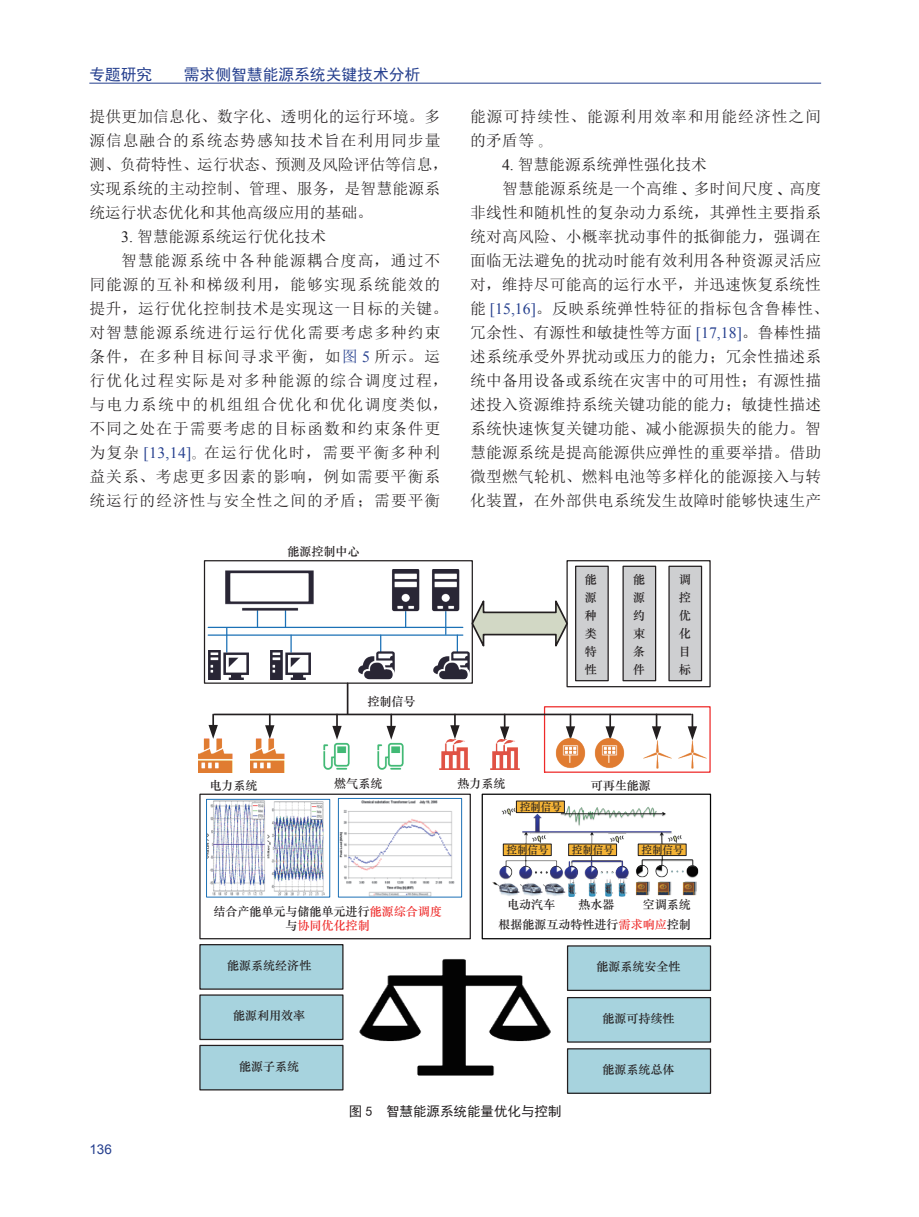
<style>
.page{position:relative;width:919px;height:1217px;background:#fff}
.page>*{position:absolute;margin:0;border:0;box-sizing:border-box;transform-origin:0 0}
.t1{font:15.75px/24px "Sim Sun";letter-spacing:.015em;color:#231f20}
.t2{font:15.75px/24px "Sim Sun";letter-spacing:.065em;color:#231f20}
.t3{font:15.75px "Sim Sun";letter-spacing:.09em;color:#231f20}
.t4{font:15.75px "Sim Sun";letter-spacing:.075em;color:#231f20}
.t5{font:15.75px "Sim Sun";letter-spacing:.035em;color:#231f20}
.t6{font:15.75px "Sim Sun";letter-spacing:.08em;color:#231f20}
.t7{font:15.75px "Sim Sun";letter-spacing:.04em;color:#231f20}
.t8{font:15.75px "Sim Sun";letter-spacing:.07em;color:#231f20}
.t9{font:15.75px "Sim Hei";color:#253f8e}
.t10{font:13.5px "Sim Hei";color:#231f20}
.t11{font:13.5px "Arial";color:#253f8e}
.t12{font:12px/18.1px "ST Zhongsong";color:#231f20;text-align:justify}
.t13{font:10.5px "ST Zhongsong";color:#231f20}
.s1{font-family:"Times New Roman"}
.s2{color:#253f8e}
.s3{font-family:"Times New Roman";color:#253f8e}
.s4{font-family:"MS Mincho"}
.s5{font-family:"MS Gothic"}
.s6{color:#ee2a29}
</style>
<div class="page">
<hr style="left:89px;top:83px;width:732px;height:1px;background:#253f8e">
<img style="left:208px;top:800px;width:117px;height:95px">
<img style="left:339px;top:797px;width:122px;height:98px">
<img style="left:493px;top:800px;width:206px;height:97px">
<div style="left:481px;top:793px;width:230px;height:146px;border:1px solid #030303"></div>
<div style="left:544px;top:706px;width:166px;height:66px;border:1px dashed #ee2a29"></div>
<div style="left:566px;top:560px;width:144px;height:127px;border:1px solid #231f20"></div>
<div style="left:204px;top:560px;width:269px;height:123px;border:1px solid #231f20"></div>
<hr style="left:208px;top:626px;width:255px;height:2px;background:#1c71b6">
<hr style="left:208px;top:634px;width:255px;height:1px;background:#1c71b6">
<svg style="left:290px;top:635px;width:2px;height:15px"></svg>
<svg style="left:226px;top:628px;width:1px;height:22px"></svg>
<svg style="left:405px;top:611px;width:1px;height:15px"></svg>
<svg style="left:445px;top:611px;width:1px;height:23px"></svg>
<svg style="left:380px;top:635px;width:1px;height:12px"></svg>
<svg style="left:456px;top:635px;width:2px;height:12px"></svg>
<div style="left:575px;top:566px;width:33px;height:114px;background:#cecfd1"></div>
<div style="left:575px;top:565px;width:33px;height:116px;border:1px solid #231f20"></div>
<div style="left:623px;top:566px;width:32px;height:114px;background:#cecfd1"></div>
<div style="left:622px;top:565px;width:34px;height:116px;border:1px solid #231f20"></div>
<div style="left:669px;top:566px;width:32px;height:114px;background:#cecfd1"></div>
<div style="left:668px;top:565px;width:34px;height:116px;border:1px solid #231f20"></div>
<svg style="left:471px;top:594px;width:97px;height:58px"></svg>
<hr style="left:347px;top:683px;width:1px;height:31px;background:#231f20">
<hr style="left:214px;top:713px;width:477px;height:2px;background:#231f20">
<svg style="left:208px;top:714px;width:10px;height:24px"></svg>
<svg style="left:265px;top:715px;width:9px;height:23px"></svg>
<svg style="left:332px;top:715px;width:9px;height:24px"></svg>
<svg style="left:386px;top:715px;width:10px;height:24px"></svg>
<svg style="left:450px;top:715px;width:9px;height:24px"></svg>
<svg style="left:500px;top:715px;width:9px;height:24px"></svg>
<svg style="left:565px;top:715px;width:10px;height:18px"></svg>
<svg style="left:605px;top:715px;width:9px;height:18px"></svg>
<svg style="left:651px;top:715px;width:10px;height:24px"></svg>
<svg style="left:687px;top:714px;width:10px;height:25px"></svg>
<div style="left:199px;top:793px;width:272px;height:146px;border:1px solid #231f20"></div>
<div style="left:338px;top:798px;width:124px;height:99px;border:1px solid #1c71b6"></div>
<div style="left:206px;top:798px;width:124px;height:99px;border:1px solid #1c71b6"></div>
<div style="left:200px;top:944px;width:143px;height:44px;background:#a7d3de"></div>
<div style="left:199px;top:943px;width:144px;height:46px;border:1px solid #231f20"></div>
<div style="left:567px;top:945px;width:143px;height:45px;background:#a7d3de"></div>
<div style="left:200px;top:994px;width:143px;height:45px;background:#a7d3de"></div>
<div style="left:199px;top:994px;width:144px;height:45px;border:1px solid #231f20"></div>
<div style="left:567px;top:997px;width:143px;height:44px;background:#a7d3de"></div>
<div style="left:567px;top:996px;width:144px;height:46px;border:1px solid #231f20"></div>
<div style="left:200px;top:1045px;width:143px;height:44px;background:#a7d3de"></div>
<div style="left:199px;top:1044px;width:144px;height:46px;border:1px solid #231f20"></div>
<div style="left:567px;top:1048px;width:143px;height:44px;background:#a7d3de"></div>
<div style="left:567px;top:1047px;width:144px;height:46px;border:1px solid #231f20"></div>
<div style="left:516px;top:800px;width:48px;height:12px;background:#f5b436"></div>
<div style="left:503px;top:843px;width:48px;height:12px;background:#f5b436"></div>
<div style="left:568px;top:843px;width:48px;height:12px;background:#f5b436"></div>
<div style="left:638px;top:843px;width:48px;height:12px;background:#f5b436"></div>
<img style="left:359px;top:959px;width:192px;height:117px">
<img style="left:323px;top:739px;width:27px;height:31px">
<img style="left:377px;top:739px;width:27px;height:31px">
<img style="left:198px;top:738px;width:34px;height:34px">
<img style="left:251px;top:738px;width:34px;height:34px">
<img style="left:440px;top:739px;width:29px;height:30px">
<img style="left:490px;top:739px;width:30px;height:30px">
<img style="left:551px;top:733px;width:77px;height:39px">
<img style="left:643px;top:739px;width:29px;height:30px">
<img style="left:678px;top:739px;width:29px;height:30px">
<img style="left:208px;top:650px;width:40px;height:29px">
<img style="left:270px;top:650px;width:40px;height:29px">
<img style="left:358px;top:647px;width:37px;height:36px">
<img style="left:433px;top:647px;width:37px;height:36px">
<img style="left:225px;top:570px;width:89px;height:46px">
<img style="left:392px;top:569px;width:28px;height:42px">
<img style="left:432px;top:569px;width:28px;height:42px">
<p class="t9" style="left:89px;top:66px;width:65px">专题研究</p>
<p class="t9" style="left:184px;top:66px;width:238px">需求侧智慧能源系统关键技术分析</p>
<p class="t1" style="left:89px;top:104px;width:360px">提供更加信息化、数字化、透明化的运行环境。多源信息融合的系统态势感知技术旨在利用同步量测、负荷特性、运行状态、预测及风险评估等信息，实现系统的主动控制、管理、服务，是智慧能源系统运行状态优化和其他高级应用的基础。</p>
<p class="t1" style="left:121px;top:224px;width:206px"><span class="s1">3.</span> 智慧能源系统运行优化技术</p>
<p class="t4" style="left:121px;top:252px;width:320px">智慧能源系统中各种能源耦合度高，通过不</p>
<p class="t2" style="left:89px;top:272px;width:352px">同能源的互补和梯级利用，能够实现系统能效的</p>
<p class="t7" style="left:89px;top:300px;width:360px">提升，运行优化控制技术是实现这一目标的关键。</p>
<p class="t2" style="left:89px;top:320px;width:352px">对智慧能源系统进行运行优化需要考虑多种约束</p>
<p class="t4" style="left:89px;top:348px;width:352px">条件，在多种目标间寻求平衡，如<span class="s2">图</span> <span class="s3">5</span> 所示。运</p>
<p class="t3" style="left:89px;top:372px;width:360px">行优化过程实际是对多种能源的综合调度过程，</p>
<p class="t3" style="left:89px;top:396px;width:360px">与电力系统中的机组组合优化和优化调度类似，</p>
<p class="t2" style="left:89px;top:416px;width:352px">不同之处在于需要考虑的目标函数和约束条件更</p>
<p class="t6" style="left:89px;top:444px;width:352px">为复杂 <span class="s3">[13,14]</span><span class="s4">｡</span>在运行优化时，需要平衡多种利</p>
<p class="t8" style="left:89px;top:468px;width:352px">益关系、考虑更多因素的影响，例如需要平衡系</p>
<p class="t2" style="left:89px;top:488px;width:352px">统运行的经济性与安全性之间的矛盾；需要平衡</p>
<p class="t12" style="left:287px;top:541px;width:74px">能源控制中心</p>
<p class="t12" style="left:367px;top:691px;width:50px">控制信号</p>
<p class="t2" style="left:470px;top:104px;width:352px">能源可持续性、能源利用效率和用能经济性之间的矛盾等<span class="s4">｡</span></p>
<p class="t1" style="left:502px;top:152px;width:206px"><span class="s1">4.</span> 智慧能源系统弹性强化技术</p>
<p class="t1" style="left:502px;top:176px;width:320px">智慧能源系统是一个高维<span class="s5">､</span>多时间尺度<span class="s5">､</span>高度</p>
<p class="t1" style="left:470px;top:200px;width:352px">非线性和随机性的复杂动力系统，其弹性主要指系</p>
<p class="t1" style="left:470px;top:224px;width:352px">统对高风险、小概率扰动事件的抵御能力，强调在</p>
<p class="t1" style="left:470px;top:248px;width:352px">面临无法避免的扰动时能有效利用各种资源灵活应</p>
<p class="t1" style="left:470px;top:272px;width:352px">对，维持尽可能高的运行水平，并迅速恢复系统性</p>
<p class="t5" style="left:470px;top:300px;width:360px">能 <span class="s3">[15,16]</span>。反映系统弹性特征的指标包含鲁棒性、</p>
<p class="t1" style="left:470px;top:320px;width:352px">冗余性、有源性和敏捷性等方面 <span class="s3">[17,18]</span>。鲁棒性描</p>
<p class="t1" style="left:470px;top:344px;width:352px">述系统承受外界扰动或压力的能力；冗余性描述系</p>
<p class="t1" style="left:470px;top:368px;width:352px">统中备用设备或系统在灾害中的可用性；有源性描</p>
<p class="t1" style="left:470px;top:392px;width:352px">述投入资源维持系统关键功能的能力；敏捷性描述</p>
<p class="t1" style="left:470px;top:416px;width:352px">系统快速恢复关键功能、减小能源损失的能力。智</p>
<p class="t1" style="left:470px;top:440px;width:352px">慧能源系统是提高能源供应弹性的重要举措。借助</p>
<p class="t1" style="left:470px;top:464px;width:352px">微型燃气轮机、燃料电池等多样化的能源接入与转</p>
<p class="t1" style="left:470px;top:488px;width:352px">化装置，在外部供电系统发生故障时能够快速生产</p>
<p class="t12" style="left:584px;top:569px;width:14px">能源种类特性</p>
<p class="t12" style="left:633px;top:569px;width:14px">能源约束条件</p>
<p class="t12" style="left:678px;top:569px;width:14px">调控优化目标</p>
<p class="t12" style="left:209px;top:775px;width:50px">电力系统</p>
<p class="t12" style="left:334px;top:774px;width:50px">燃气系统</p>
<p class="t12" style="left:457px;top:774px;width:50px">热力系统</p>
<p class="t12" style="left:590px;top:775px;width:62px">可再生能源</p>
<p class="t12" style="left:213px;top:903px;width:230px;line-height:14.4px;text-align:center">结合产能单元与储能单元进行<span class="s6">能源综合调度</span>与<span class="s6">协同优化控制</span></p>
<p class="t13" style="left:519px;top:799px;width:44px">控制信号</p>
<p class="t13" style="left:506px;top:842px;width:44px">控制信号</p>
<p class="t13" style="left:572px;top:842px;width:44px">控制信号</p>
<p class="t13" style="left:641px;top:842px;width:44px">控制信号</p>
<p class="t12" style="left:507px;top:894px;width:50px">电动汽车</p>
<p class="t12" style="left:578px;top:894px;width:38px">热水器</p>
<p class="t12" style="left:642px;top:894px;width:50px">空调系统</p>
<p class="t12" style="left:498px;top:914px;width:194px">根据能源互动特性进行<span class="s6">需求响应</span>控制</p>
<p class="t12" style="left:227px;top:955px;width:86px">能源系统经济性</p>
<p class="t12" style="left:596px;top:956px;width:86px">能源系统安全性</p>
<p class="t12" style="left:233px;top:1005px;width:74px">能源利用效率</p>
<p class="t12" style="left:602px;top:1008px;width:74px">能源可持续性</p>
<p class="t12" style="left:239px;top:1056px;width:62px">能源子系统</p>
<p class="t12" style="left:602px;top:1059px;width:74px">能源系统总体</p>
<p class="t11" style="left:89px;top:1140px;width:24px">136</p>
<p class="t10" style="left:349px;top:1103px;width:214px">图 5 智慧能源系统能量优化与控制</p>
</div>
